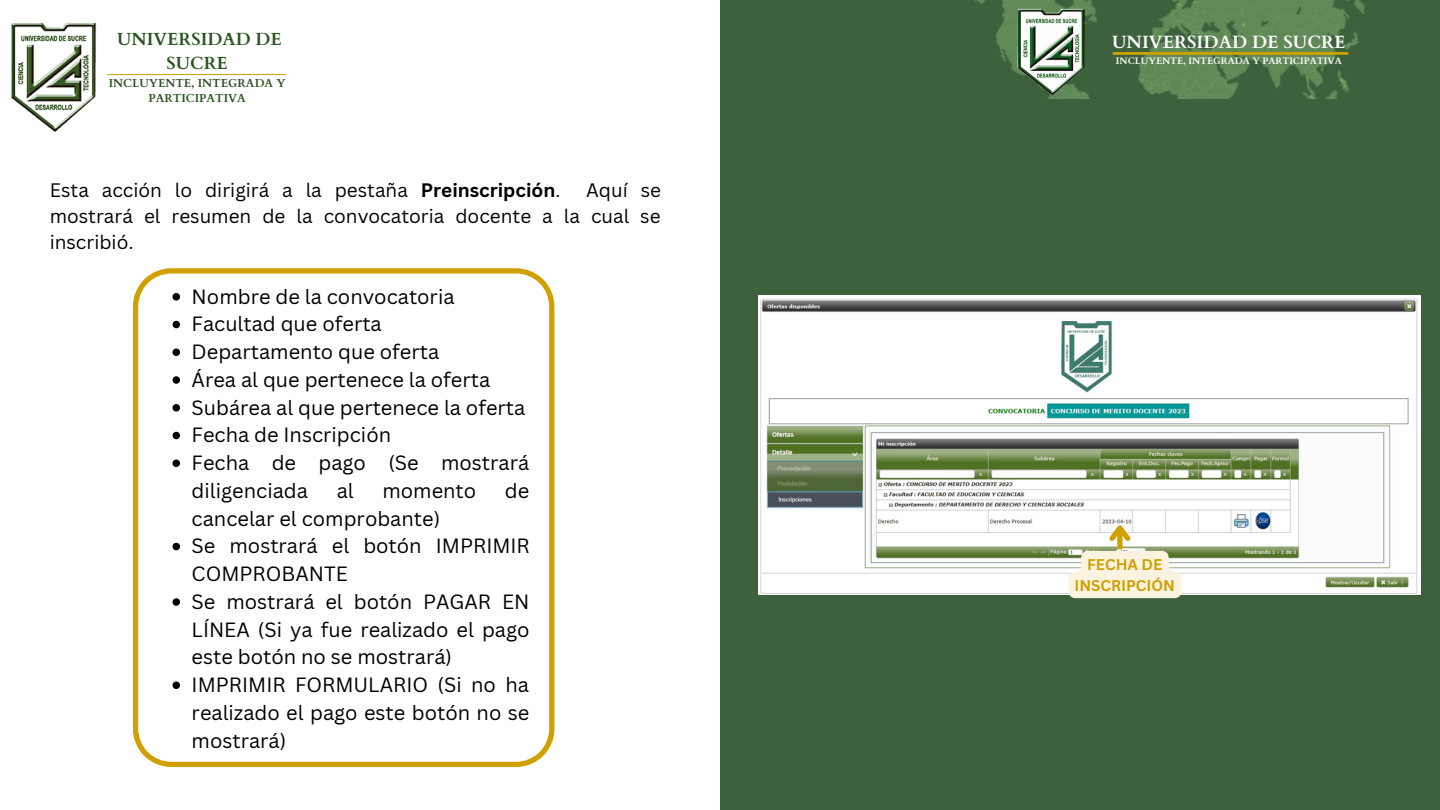
<style>
.page{position:relative;width:1440px;height:810px;background:#fff}
.page>*{position:absolute;margin:0;border:0;box-sizing:border-box;transform-origin:0 0}
.t1{font:20.1px/27.8px "Canva Sans";color:#000}
.t2{font:19px/26.2px "Canva Sans";color:#000;text-align:justify}
.t3{font:700 17.8px "Cardo";color:#fff}
.t4{font:700 17.5px/24px "Cardo";color:#2a5421;text-align:center}
.t5{font:700 15.1px/21px "Canva Sans";color:#cfa000;text-align:center}
.t6{font:700 11.5px/15.7px "Cardo";color:#2a5421;text-align:center}
.t7{font:700 9.4px "Cardo";color:#fff}
.s1{font-weight:700}
</style>
<div class="page">
<svg style="left:133px;top:268px;width:421px;height:499px"></svg>
<img style="left:11px;top:23px;width:97px;height:109px">
<hr style="left:107px;top:74px;width:179px;height:1px;background:#cfa000">
<div style="left:720px;top:0;width:720px;height:810px;background:#3d613d"></div>
<img style="left:974px;top:0;width:391px;height:99px">
<img style="left:1010px;top:0;width:83px;height:99px">
<hr style="left:1113px;top:52px;width:235px;height:3px;background:#cfa000">
<img style="left:759px;top:296px;width:661px;height:298px">
<svg style="left:173px;top:293px;width:7px;height:8px"></svg>
<svg style="left:173px;top:321px;width:7px;height:7px"></svg>
<svg style="left:173px;top:349px;width:7px;height:7px"></svg>
<svg style="left:173px;top:376px;width:7px;height:8px"></svg>
<svg style="left:173px;top:404px;width:7px;height:8px"></svg>
<svg style="left:173px;top:432px;width:7px;height:7px"></svg>
<svg style="left:173px;top:460px;width:7px;height:7px"></svg>
<svg style="left:173px;top:543px;width:7px;height:7px"></svg>
<svg style="left:173px;top:598px;width:7px;height:8px"></svg>
<svg style="left:173px;top:682px;width:7px;height:7px"></svg>
<svg style="left:1069px;top:519px;width:112px;height:79px;background:#f0eddb"></svg>
<p class="t4" style="left:117px;top:27px;width:166px">UNIVERSIDAD DE<br>SUCRE</p>
<p class="t6" style="left:109px;top:75px;width:178px">INCLUYENTE, INTEGRADA Y<br>PARTICIPATIVA</p>
<p class="t2" style="left:50px;top:176px;width:512px">Esta acción lo dirigirá a la pestaña <span class="s1">Preinscripción</span>.</p>
<p class="t2" style="left:50px;top:176px;width:613px;text-indent:537px">Aquí se mostrará el resumen de la convocatoria docente a la cual se inscribió.</p>
<p class="t1" style="left:192px;top:282px;width:339px">Nombre de la convocatoria<br>Facultad que oferta<br>Departamento que oferta<br>Área al que pertenece la oferta<br>Subárea al que pertenece la oferta<br>Fecha de Inscripción<br>Fecha de pago (Se mostrará diligenciada</p>
<p class="t1" style="left:337px;top:476px;width:19px">al</p>
<p class="t1" style="left:382px;top:476px;width:95px">momento</p>
<p class="t1" style="left:505px;top:476px;width:26px">de</p>
<p class="t1" style="left:192px;top:504px;width:340px">cancelar el comprobante)<br>Se mostrará el botón IMPRIMIR<br>COMPROBANTE<br>Se mostrará el botón PAGAR EN<br>LÍNEA (Si ya fue realizado el pago este botón no se mostrará)<br>IMPRIMIR FORMULARIO (Si no ha realizado el pago este botón no se mostrará)</p>
<p class="t3" style="left:1112px;top:30px;width:235px">UNIVERSIDAD DE SUCRE</p>
<p class="t7" style="left:1116px;top:55px;width:227px">INCLUYENTE, INTEGRADA Y PARTICIPATIVA</p>
<p class="t5" style="left:1075px;top:553px;width:102px">FECHA DE<br>INSCRIPCIÓN</p>
</div>
